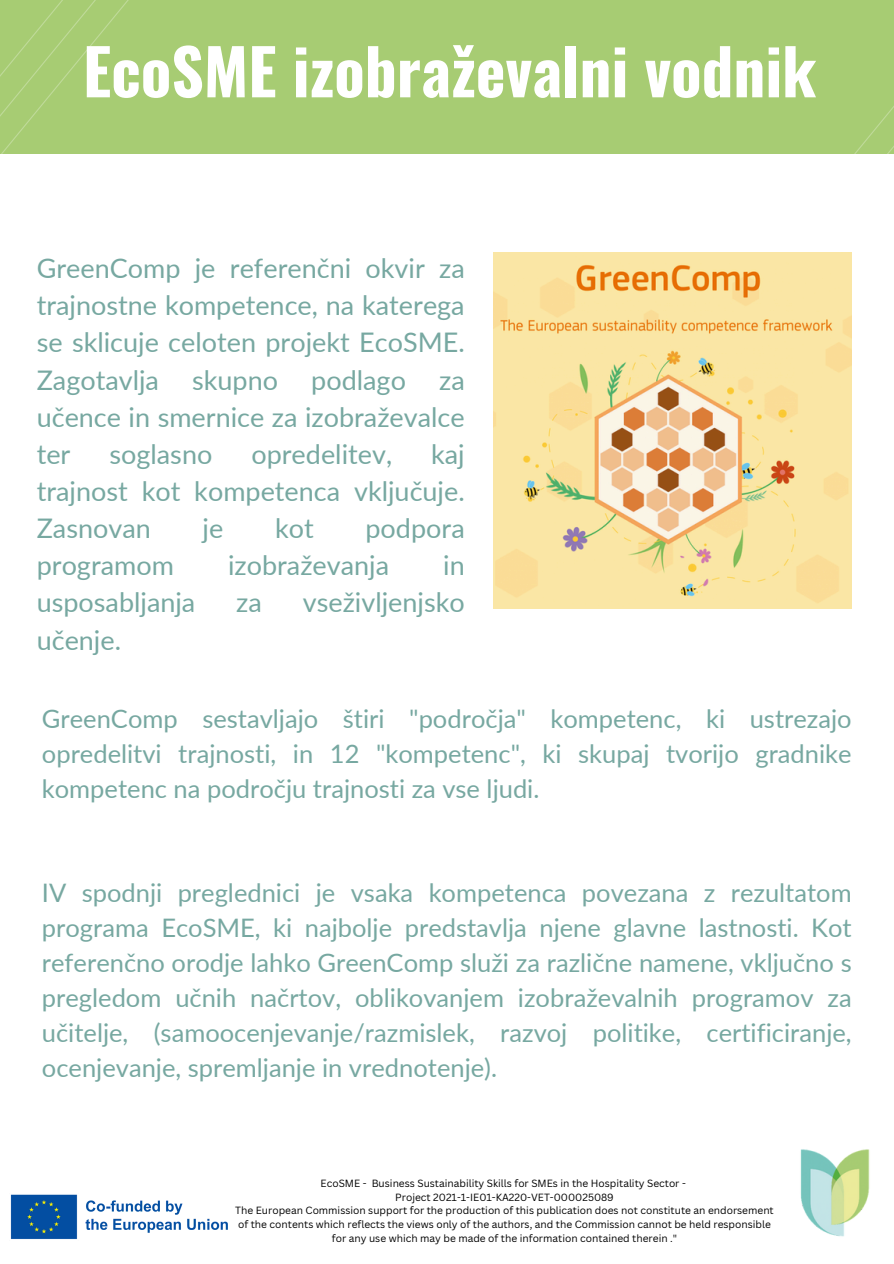
<style>
.page{position:relative;width:894px;height:1264px;background:#fff}
.page>*{position:absolute;margin:0;border:0;box-sizing:border-box;transform-origin:0 0}
.t1{font:700 63.15px "Oswald";color:#fff}
.t2{font:27px/37.2px "Lato";color:#77a8a1;text-align:justify}
.t3{font:25.5px/35px "Lato";color:#77a8a1;text-align:justify}
.t4{font:10.2px/13.5px "Canva Sans";color:#000;text-align:center}
</style>
<div class="page">
<div style="left:0;top:0;width:893px;height:153px;background:#a7cc73"></div>
<svg style="left:0;top:0;width:282px;height:154px"></svg>
<svg style="left:752px;top:107px;width:141px;height:207px"></svg>
<img style="left:800px;top:1149px;width:70px;height:88px">
<img style="left:10px;top:1194px;width:218px;height:46px">
<img style="left:493px;top:252px;width:358px;height:356px">
<h1 class="t1" style="left:83px;top:22px;width:734px">EcoSME izobraževalni vodnik</h1>
<p class="t2" style="left:37px;top:249px;width:429px">GreenComp je referenčni okvir za trajnostne kompetence, na katerega se sklicuje celoten projekt EcoSME.<br>Zagotavlja skupno podlago za učence in smernice za izobraževalce ter</p>
<p class="t2" style="left:37px;top:435px;width:429px;text-indent:394px">kaj trajnost kot kompetenca vključuje.<br>Zasnovan</p>
<p class="t2" style="left:109px;top:435px;width:104px">soglasno</p>
<p class="t2" style="left:251px;top:435px;width:142px">opredelitev,</p>
<p class="t2" style="left:202px;top:509px;width:22px">je</p>
<p class="t2" style="left:275px;top:509px;width:40px">kot</p>
<p class="t2" style="left:365px;top:509px;width:101px">podpora</p>
<p class="t2" style="left:37px;top:546px;width:139px">programom</p>
<p class="t2" style="left:228px;top:546px;width:163px">izobraževanja</p>
<p class="t2" style="left:443px;top:546px;width:23px">in</p>
<p class="t2" style="left:37px;top:583px;width:160px">usposabljanja</p>
<p class="t2" style="left:236px;top:583px;width:27px">za</p>
<p class="t2" style="left:303px;top:583px;width:163px">vseživljenjsko</p>
<p class="t2" style="left:37px;top:620px;width:86px">učenje.</p>
<p class="t3" style="left:42px;top:700px;width:811px">GreenComp sestavljajo štiri "področja" kompetenc, ki ustrezajo opredelitvi trajnosti, in 12 "kompetenc", ki skupaj tvorijo gradnike kompetenc na področju trajnosti za vse ljudi.</p>
<p class="t3" style="left:42px;top:875px;width:811px">IV spodnji preglednici je vsaka kompetenca povezana z rezultatom programa EcoSME, ki najbolje predstavlja njene glavne lastnosti. Kot referenčno orodje lahko GreenComp služi za različne namene, vključno s pregledom učnih načrtov, oblikovanjem izobraževalnih programov za učitelje, (samoocenjevanje/razmislek, razvoj politike, certificiranje, ocenjevanje, spremljanje in vrednotenje).</p>
<h2 class="t4" style="left:320px;top:1176px;width:366px">EcoSME - Business Sustainability Skills for SMEs in the Hospitality Sector -</h2>
<h2 class="t4" style="left:395px;top:1190px;width:220px">Project 2021-1-IE01-KA220-VET-000025089</h2>
<p class="t4" style="left:235px;top:1203px;width:540px">The European Commission support for the production of this publication does not constitute an endorsement of the contents which reflects the views only of the authors, and the Commission cannot be held responsible for any use which may be made of the information contained therein ."</p>
</div>
